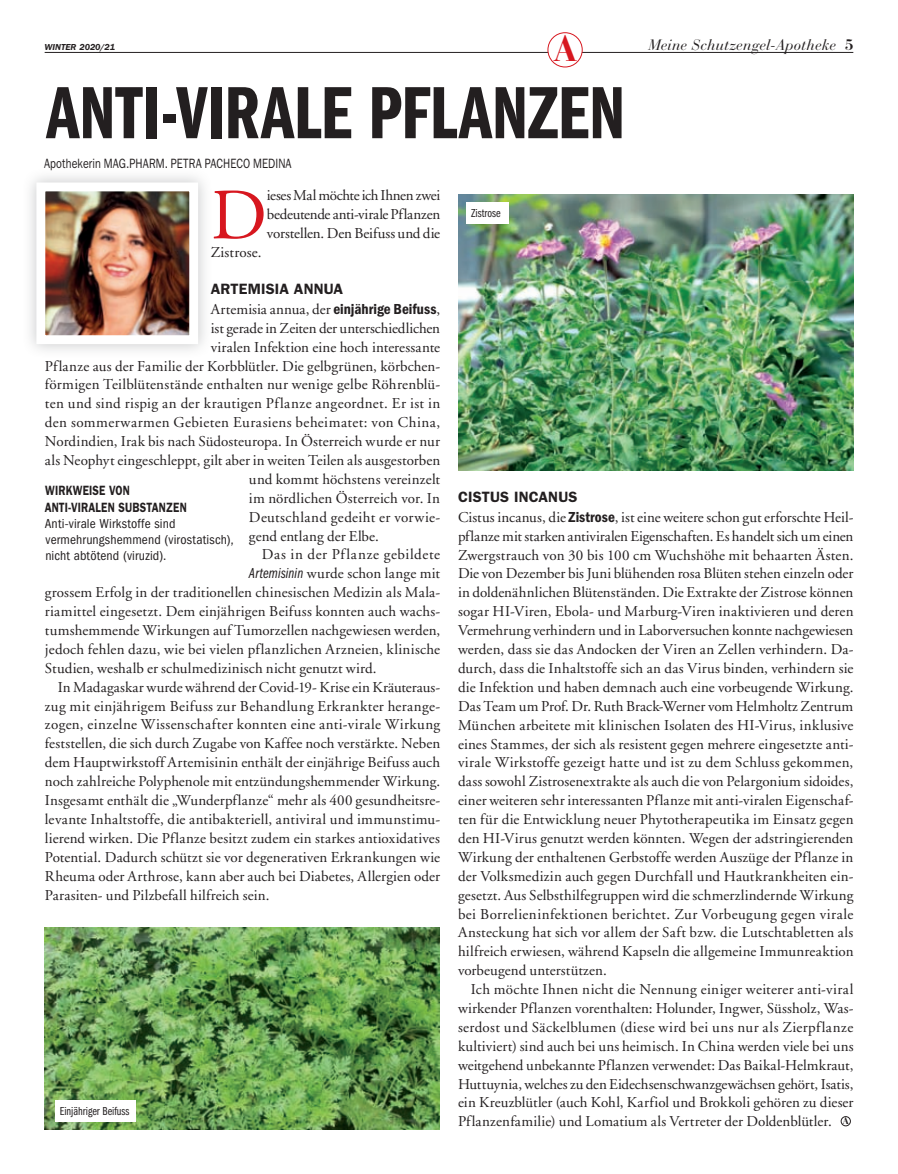
<style>
.page{position:relative;width:898px;height:1174px;background:#fff}
.page>*{position:absolute;margin:0;border:0;box-sizing:border-box;transform-origin:0 0}
.t1{font:76.5px "ITC Franklin Gothic Std Dm Cp";letter-spacing:-.005em;color:#231f20}
.t2{font:72px "Adobe Garamond LT";color:#d7171f}
.t3{font:36.3px "Bauer Bodoni Bold Os F";color:#d7171f}
.t4{font:15px/18.9px "Adobe Garamond LT";letter-spacing:.01em;color:#231f20;text-align:justify}
.t5{font:15px "Adobe Garamond LT";letter-spacing:.03em;color:#231f20}
.t6{font:600 15px "ITC Franklin Gothic Std";letter-spacing:.01em;color:#231f20}
.t7{font:15px "Bauer Bodoni Italic Os F";letter-spacing:.015em;color:#231f20}
.t8{font:15px "Adobe Garamond LT";letter-spacing:.045em;color:#231f20}
.t9{font:condensed 13.5px/16.2px "ITC Franklin Gothic Std";letter-spacing:.015em;color:#231f20}
.t10{font:13.5px "ITC Franklin Gothic Std";letter-spacing:.01em;color:#231f20;scale:.8 1}
.t11{font:600 13.5px/16.2px "ITC Franklin Gothic Std";letter-spacing:.015em;color:#231f20;scale:.8 1}
.t12{font:12px "ITC Franklin Gothic Std Bk Cp";color:#231f20}
.t13{font:italic 600 9px "ITC Franklin Gothic Std";color:#231f20}
.s1{font-family:"Bauer Bodoni LT";font-weight:700}
.s2{font-family:"ITC Franklin Gothic Std Dm Cd"}
.s3{font-family:"ITC Franklin Gothic Std Bk Cp It"}
.s4{font-family:"Bauer Bodoni Bold Os F";font-size:9.75px}
</style>
<div class="page">
<hr style="left:45px;top:52px;width:807px;height:1px;background:#231f20">
<div style="left:547px;top:33px;width:35px;height:34px;background:#fff;border-radius:50%"></div>
<div style="left:547px;top:32px;width:35px;height:35px;border:1px solid #d7171f;border-radius:50%"></div>
<div style="left:840px;top:1116px;width:10px;height:9px;border:1px solid #231f20;border-radius:50%"></div>
<div style="left:22px;top:168px;width:190px;height:190px;background:#76787b;opacity:.4"></div>
<img style="left:46px;top:192px;width:142px;height:142px">
<div style="left:36px;top:182px;width:162px;height:162px;border:9px solid #fff"></div>
<img style="left:458px;top:194px;width:394px;height:277px">
<div style="left:466px;top:202px;width:42px;height:21px;background:#fff"></div>
<img style="left:45px;top:927px;width:395px;height:202px">
<div style="left:55px;top:1100px;width:80px;height:21px;background:#fff"></div>
<p class="t13" style="left:45px;top:42px;width:72px">WINTER 2020/21</p>
<h3 class="t3" style="left:553px;top:27px;width:26px">A</h3>
<p class="t7" style="left:648px;top:36px;width:206px">Meine Schutzengel-Apotheke <span class="s1">5</span></p>
<h1 class="t1" style="left:46px;top:71px;width:580px">ANTI-VIRALE PFLANZEN</h1>
<p class="t10" style="left:44px;top:156px;width:311px">Apothekerin MAG.PHARM. PETRA PACHECO MEDINA</p>
<p class="t12" style="left:471px;top:206px;width:31px">Zistrose</p>
<h2 class="t2" style="left:211px;top:172px;width:58px">D</h2>
<p class="t4" style="left:267px;top:186px;width:175px">ieses Mal möchte ich Ihnen zwei bedeutende anti-virale Pflanzen vorstellen. Den Beifuss und die</p>
<p class="t4" style="left:211px;top:243px;width:52px">Zistrose.</p>
<p class="t6" style="left:211px;top:280px;width:134px">ARTEMISIA ANNUA</p>
<p class="t4" style="left:211px;top:299px;width:231px">Artemisia annua, der <span class="s2">einjährige Beifuss</span>,</p>
<p class="t4" style="left:211px;top:318px;width:231px">ist gerade in Zeiten der unterschiedlichen</p>
<p class="t4" style="left:211px;top:337px;width:231px">viralen Infektion eine hoch interessante</p>
<p class="t4" style="left:45px;top:356px;width:396px">Pflanze aus der Familie der Korbblütler. Die gelbgrünen, körbchen-</p>
<p class="t4" style="left:45px;top:375px;width:396px">förmigen Teilblütenstände enthalten nur wenige gelbe Röhrenblü-</p>
<p class="t4" style="left:45px;top:394px;width:396px">ten und sind rispig an der krautigen Pflanze angeordnet. Er ist in</p>
<p class="t4" style="left:45px;top:413px;width:396px">den sommerwarmen Gebieten Eurasiens beheimatet: von China,</p>
<p class="t4" style="left:45px;top:432px;width:396px">Nordindien, Irak bis nach Südosteuropa. In Österreich wurde er nur</p>
<p class="t4" style="left:45px;top:450px;width:396px">als Neophyt eingeschleppt, gilt aber in weiten Teilen als ausgestorben</p>
<p class="t4" style="left:249px;top:469px;width:193px">und kommt höchstens vereinzelt</p>
<p class="t4" style="left:249px;top:488px;width:193px">im nördlichen Österreich vor. In</p>
<p class="t4" style="left:249px;top:507px;width:193px">Deutschland gedeiht er vorwie-</p>
<p class="t4" style="left:249px;top:526px;width:131px">gend entlang der Elbe.</p>
<p class="t8" style="left:261px;top:546px;width:180px">Das in der Pflanze gebildete</p>
<p class="t4" style="left:249px;top:564px;width:193px"><span class="s3">Artemisinin</span> wurde schon lange mit</p>
<p class="t4" style="left:45px;top:583px;width:396px">grossem Erfolg in der traditionellen chinesischen Medizin als Mala-</p>
<p class="t4" style="left:45px;top:602px;width:396px">riamittel eingesetzt. Dem einjährigen Beifuss konnten auch wachs-</p>
<p class="t4" style="left:45px;top:620px;width:396px">tumshemmende Wirkungen auf Tumorzellen nachgewiesen werden,</p>
<p class="t4" style="left:45px;top:639px;width:396px">jedoch fehlen dazu, wie bei vielen pflanzlichen Arzneien, klinische</p>
<p class="t4" style="left:45px;top:658px;width:333px">Studien, weshalb er schulmedizinisch nicht genutzt wird.</p>
<p class="t4" style="left:58px;top:677px;width:384px">In Madagaskar wurde während der Covid-19- Krise ein Kräuteraus-</p>
<p class="t4" style="left:45px;top:696px;width:396px">zug mit einjährigem Beifuss zur Behandlung Erkrankter herange-</p>
<p class="t5" style="left:45px;top:715px;width:396px">zogen, einzelne Wissenschafter konnten eine anti-virale Wirkung</p>
<p class="t4" style="left:45px;top:734px;width:396px">feststellen, die sich durch Zugabe von Kaffee noch verstärkte. Neben</p>
<p class="t4" style="left:45px;top:753px;width:396px">dem Hauptwirkstoff Artemisinin enthält der einjährige Beifuss auch</p>
<p class="t4" style="left:45px;top:772px;width:396px">noch zahlreiche Polyphenole mit entzündungshemmender Wirkung.</p>
<p class="t4" style="left:45px;top:790px;width:396px">Insgesamt enthält die „Wunderpflanze“ mehr als 400 gesundheitsre-</p>
<p class="t4" style="left:45px;top:809px;width:396px">levante Inhaltstoffe, die antibakteriell, antiviral und immunstimu-</p>
<p class="t4" style="left:45px;top:828px;width:396px">lierend wirken. Die Pflanze besitzt zudem ein starkes antioxidatives</p>
<p class="t4" style="left:45px;top:847px;width:396px">Potential. Dadurch schützt sie vor degenerativen Erkrankungen wie</p>
<p class="t4" style="left:45px;top:866px;width:396px">Rheuma oder Arthrose, kann aber auch bei Diabetes, Allergien oder</p>
<p class="t4" style="left:45px;top:885px;width:226px">Parasiten- und Pilzbefall hilfreich sein.</p>
<p class="t11" style="left:45px;top:482px;width:179px">WIRKWEISE VON<br>ANTI-VIRALEN SUBSTANZEN</p>
<p class="t9" style="left:45px;top:515px;width:190px">Anti-virale Wirkstoffe sind vermehrungshemmend (virostatisch), nicht abtötend (viruzid).</p>
<p class="t6" style="left:458px;top:488px;width:121px">CISTUS INCANUS</p>
<p class="t4" style="left:458px;top:507px;width:397px">Cistus incanus, die <span class="s2">Zistrose</span>, ist eine weitere schon gut erforschte Heil&shy;pflanze mit starken antiviralen Eigenschaften. Es handelt sich um einen Zwergstrauch von 30 bis 100 cm Wuchshöhe mit behaarten Ästen.<br>Die von Dezember bis Juni blühenden rosa Blüten stehen einzeln oder in doldenähnlichen Blütenständen. Die Extrakte der Zistrose können sogar HI-Viren, Ebola- und Marburg-Viren inaktivieren und deren Vermehrung verhindern und in Laborversuchen konnte nachgewiesen werden, dass sie das Andocken der Viren an Zellen verhindern. Da&shy;durch, dass die Inhaltstoffe sich an das Virus binden, verhindern sie die Infektion und haben demnach auch eine vorbeugende Wirkung.<br>Das Team um Prof. Dr. Ruth Brack-Werner vom Helmholtz Zentrum München arbeitete mit klinischen Isolaten des HI-Virus, inklusive eines Stammes, der sich als resistent gegen mehrere eingesetzte anti&shy;virale Wirkstoffe gezeigt hatte und ist zu dem Schluss gekommen, dass sowohl Zistrosenextrakte als auch die von Pelargonium sidoides, einer weiteren sehr interessanten Pflanze mit anti-viralen Eigenschaf&shy;ten für die Entwicklung neuer Phytotherapeutika im Einsatz gegen den HI-Virus genutzt werden könnten. Wegen der adstringierenden Wirkung der enthaltenen Gerbstoffe werden Auszüge der Pflanze in der Volksmedizin auch gegen Durchfall und Hautkrankheiten ein&shy;gesetzt. Aus Selbsthilfegruppen wird die schmerzlindernde Wirkung bei Borrelieninfektionen berichtet. Zur Vorbeugung gegen virale Ansteckung hat sich vor allem der Saft bzw. die Lutschtabletten als hilfreich erwiesen, während Kapseln die allgemeine Immunreaktion vorbeugend unterstützen.</p>
<p class="t4" style="left:458px;top:979px;width:397px;text-indent:13px">Ich möchte Ihnen nicht die Nennung einiger weiterer anti-viral wirkender Pflanzen vorenthalten: Holunder, Ingwer, Süssholz, Was&shy;serdost und Säckelblumen (diese wird bei uns nur als Zierpflanze kultiviert) sind auch bei uns heimisch. In China werden viele bei uns weitgehend unbekannte Pflanzen verwendet: Das Baikal-Helmkraut, Huttuynia, welches zu den Eidechsenschwanzgewächsen gehört, Isatis, ein Kreuzblütler (auch Kohl, Karfiol und Brokkoli gehören zu dieser Pflanzenfamilie) und Lomatium als Vertreter der Doldenblütler. <span class="s4">A</span></p>
<p class="t12" style="left:60px;top:1104px;width:71px">Einjähriger Beifuss</p>
</div>
